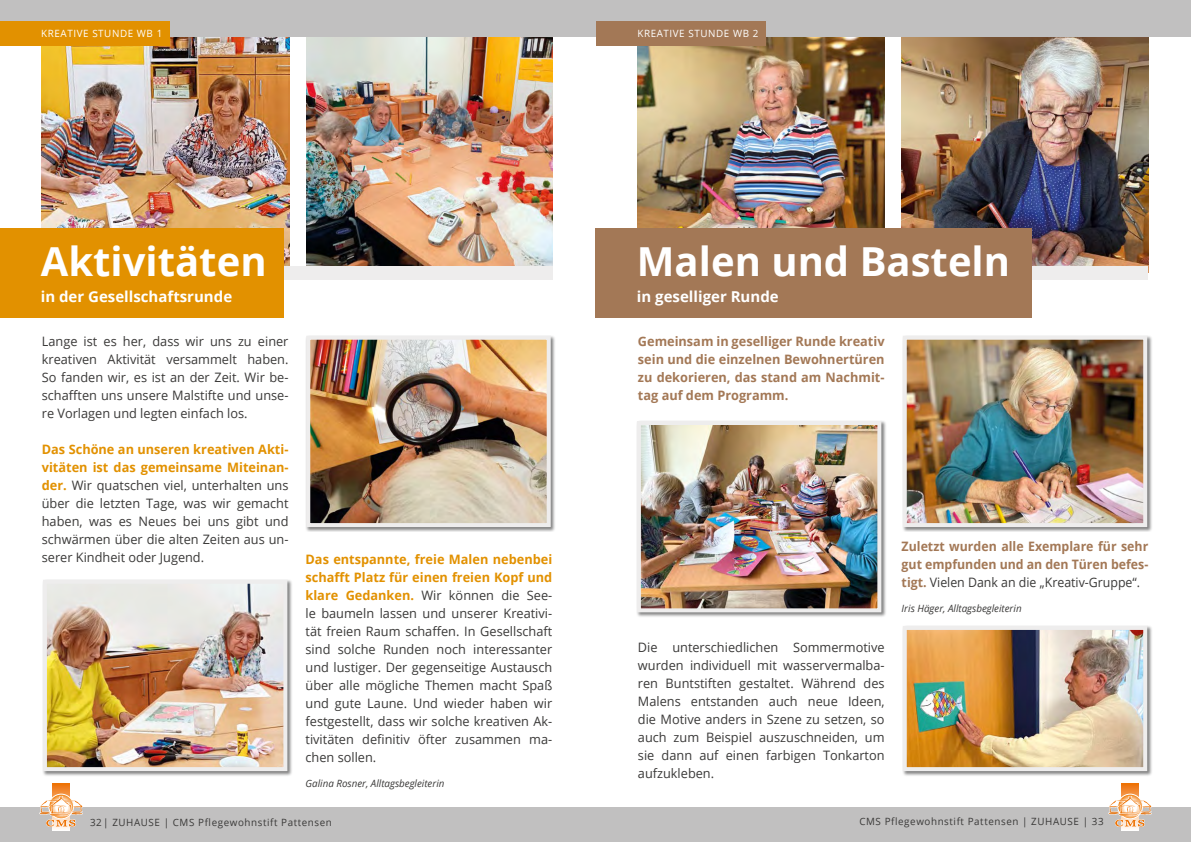
<style>
.page{position:relative;width:1191px;height:842px;background:#fff}
.page>*{position:absolute;margin:0;border:0;box-sizing:border-box;transform-origin:0 0}
.t1{font:700 40px "Open Sans";color:#fff}
.t2{font:700 15px "Open Sans";color:#fff}
.t3{font:13px/18px "Open Sans";color:#3a3938;text-align:justify}
.t4{font:700 13px/18px "Open Sans";color:#a37856;text-align:justify}
.t5{font:700 13px/18px "Open Sans";color:#a37856;text-align:justify;scale:.95 1}
.t6{font:10px "Open Sans";letter-spacing:.06em;color:#3a3938}
.t7{font:italic 10px "Open Sans";color:#3a3938}
.t8{font:10px "Open Sans";letter-spacing:.06em;color:#fff}
.s1{font-weight:700;color:#e29100}
.s2{font-weight:400;color:#3a3938}
</style>
<div class="page">
<div style="left:0;top:807px;width:1191px;height:35px;background:#c1c0c0"></div>
<img style="left:42px;top:36px;width:247px;height:230px">
<img style="left:306px;top:36px;width:246px;height:230px">
<img style="left:638px;top:36px;width:246px;height:192px">
<img style="left:901px;top:36px;width:247px;height:230px">
<svg style="left:53px;top:784px;width:17px;height:46px"></svg>
<div style="left:49px;top:794px;width:25px;height:25px;border:1px solid #fff;border-radius:50%"></div>
<svg style="left:39px;top:796px;width:44px;height:31px"></svg>
<svg style="left:1121px;top:784px;width:18px;height:46px"></svg>
<div style="left:1117px;top:794px;width:25px;height:25px;border:1px solid #fff;border-radius:50%"></div>
<svg style="left:1108px;top:796px;width:44px;height:31px"></svg>
<div style="left:0;top:0;width:1191px;height:36px;background:#c1c0c0"></div>
<div style="left:596px;top:21px;width:169px;height:25px;background:#a37856"></div>
<div style="left:595px;top:266px;width:553px;height:13px;background:#eeeded"></div>
<div style="left:595px;top:228px;width:437px;height:90px;background:#a37856"></div>
<div style="left:636px;top:420px;width:250px;height:197px;background:#000;opacity:.5"></div>
<img style="left:642px;top:426px;width:234px;height:181px">
<div style="left:637px;top:421px;width:244px;height:191px;border:4px solid #eeeded"></div>
<div style="left:901px;top:335px;width:251px;height:197px;background:#000;opacity:.5"></div>
<img style="left:907px;top:341px;width:235px;height:181px">
<div style="left:902px;top:336px;width:245px;height:191px;border:4px solid #eeeded"></div>
<div style="left:901px;top:625px;width:251px;height:151px;background:#000;opacity:.5"></div>
<img style="left:907px;top:631px;width:235px;height:135px">
<div style="left:902px;top:626px;width:245px;height:145px;border:4px solid #eeeded"></div>
<div style="left:305px;top:335px;width:251px;height:197px;background:#000;opacity:.5"></div>
<img style="left:311px;top:341px;width:235px;height:181px">
<div style="left:306px;top:336px;width:245px;height:191px;border:4px solid #eeeded"></div>
<div style="left:42px;top:579px;width:251px;height:197px;background:#000;opacity:.5"></div>
<img style="left:48px;top:585px;width:234px;height:181px">
<div style="left:43px;top:580px;width:244px;height:191px;border:4px solid #eeeded"></div>
<div style="left:0;top:266px;width:553px;height:13px;background:#eeeded"></div>
<div style="left:0;top:228px;width:283px;height:90px;background:#e29100"></div>
<div style="left:0;top:21px;width:170px;height:25px;background:#e29100"></div>
<p class="t8" style="left:41px;top:27px;width:122px">KREATIVE STUNDE WB 1</p>
<h1 class="t1" style="left:41px;top:233px;width:227px">Aktivitäten</h1>
<p class="t2" style="left:41px;top:286px;width:193px">in der Gesellschaftsrunde</p>
<p class="t3" style="left:42px;top:332px;width:248px">Lange ist es her, dass wir uns zu einer kreativen Aktivität versammelt haben.<br>So fanden wir, es ist an der Zeit. Wir be&shy;schafften uns unsere Malstifte und unse&shy;re Vorlagen und legten einfach los.</p>
<p class="t3" style="left:42px;top:440px;width:248px"><span class="s1">Das Schöne an unseren kreativen Akti&shy;vitäten ist das gemeinsame Miteinan&shy;der.</span> Wir quatschen viel, unterhalten uns über die letzten Tage, was wir gemacht haben, was es Neues bei uns gibt und schwärmen über die alten Zeiten aus un&shy;serer Kindheit oder Jugend.</p>
<p class="t3" style="left:305px;top:549px;width:248px"><span class="s1">Das entspannte, freie Malen nebenbei schafft Platz für einen freien Kopf und klare Gedanken.</span> Wir können die See&shy;le baumeln lassen und unserer Kreativi&shy;tät freien Raum schaffen. In Gesellschaft sind solche Runden noch interessanter und lustiger. Der gegenseitige Austausch über alle mögliche Themen macht Spaß und gute Laune. Und wieder haben wir festgestellt, dass wir solche kreativen Ak&shy;tivitäten definitiv öfter zusammen ma&shy;chen sollen.</p>
<p class="t7" style="left:305px;top:776px;width:140px">Galina Rosner, Alltagsbegleiterin</p>
<p class="t8" style="left:637px;top:27px;width:122px">KREATIVE STUNDE WB 2</p>
<h1 class="t1" style="left:637px;top:233px;width:375px">Malen und Basteln</h1>
<p class="t2" style="left:637px;top:286px;width:143px">in geselliger Runde</p>
<p class="t4" style="left:638px;top:332px;width:248px">Gemeinsam in geselliger Runde kreativ sein und die einzelnen Bewohnertüren zu dekorieren, das stand am Nachmit&shy;tag auf dem Programm.</p>
<p class="t3" style="left:638px;top:638px;width:248px">Die unterschiedlichen Sommermotive wurden individuell mit wasservermalba&shy;ren Buntstiften gestaltet. Während des Malens entstanden auch neue Ideen, die Motive anders in Szene zu setzen, so auch zum Beispiel auszuschneiden, um sie dann auf einen farbigen Tonkarton aufzukleben.</p>
<p class="t5" style="left:901px;top:537px;width:261px">Zuletzt wurden alle Exemplare für sehr gut empfunden und an den Türen befes&shy;tigt. <span class="s2">Vielen Dank an die „Kreativ-Gruppe“.</span></p>
<p class="t7" style="left:901px;top:602px;width:121px">Iris Häger, Alltagsbegleiterin</p>
<p class="t6" style="left:90px;top:815px;width:243px">32| ZUHAUSE | CMS Pflegewohnstift Pattensen</p>
<p class="t6" style="left:859px;top:814px;width:246px">CMS Pflegewohnstift Pattensen | ZUHAUSE | 33</p>
</div>
